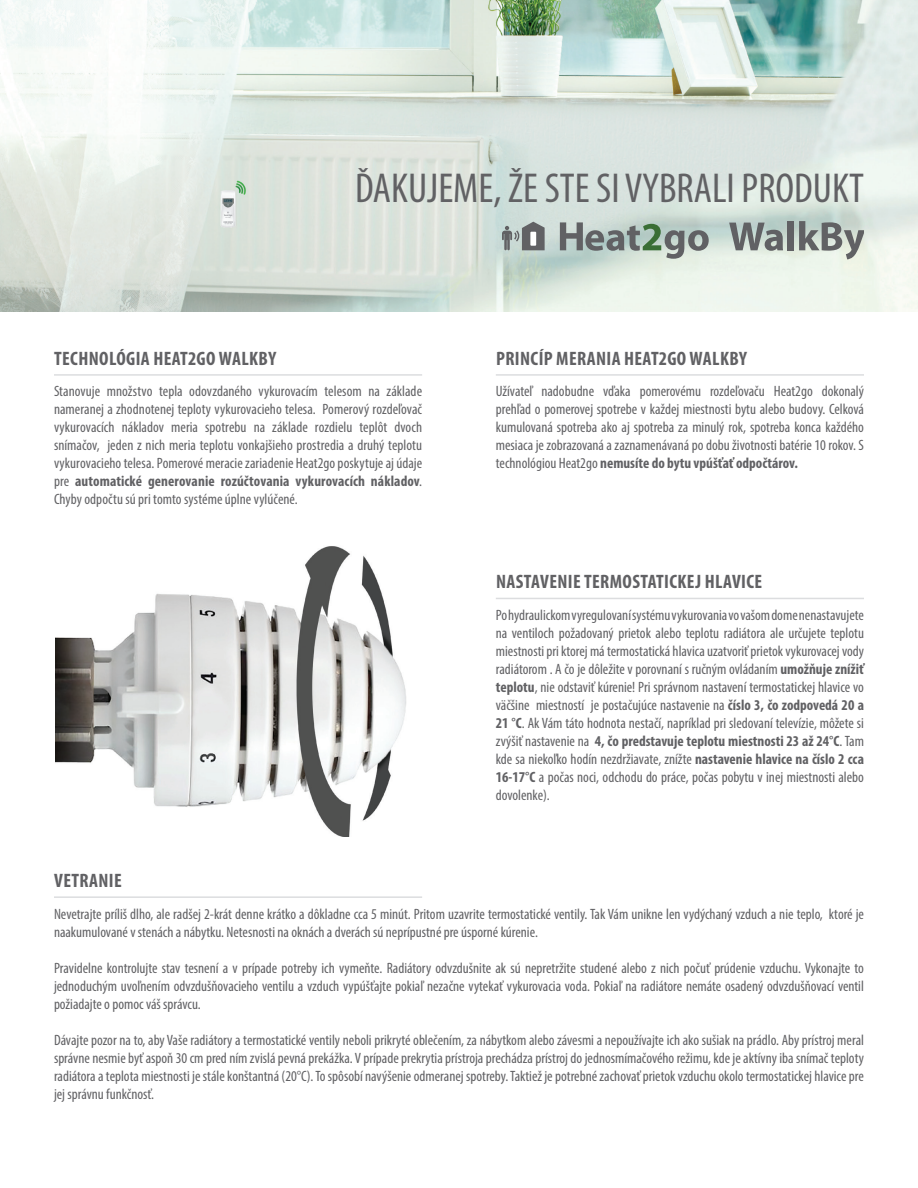
<style>
.page{position:relative;width:918px;height:1188px;background:#fff}
.page>*{position:absolute;margin:0;border:0;box-sizing:border-box;transform-origin:0 0}
.t1{font:condensed 42px "Myriad Pro";color:#616164}
.Nadpis{font:700 condensed 19.5px "Myriad Pro";letter-spacing:.02em;color:#616164}
.Text{font:condensed 15px/18px "Myriad Pro";color:#616164;text-align:justify}
.s1{font-weight:700}
</style>
<div class="page">
<img style="left:0;top:0;width:918px;height:312px">
<svg style="left:729px;top:223px;width:54px;height:28px;background:#909896"></svg>
<div style="left:788px;top:221px;width:6px;height:29px;background:#616164"></div>
<svg style="left:799px;top:221px;width:65px;height:38px;background:#a7ada8"></svg>
<svg style="left:502px;top:222px;width:43px;height:28px"></svg>
<svg style="left:560px;top:222px;width:149px;height:37px;background:#9eaba5"></svg>
<hr style="left:54px;top:374px;width:368px;height:2px;background:#dcdddf">
<hr style="left:496px;top:374px;width:368px;height:2px;background:#dcdddf">
<img style="left:55px;top:546px;width:351px;height:290px">
<hr style="left:496px;top:598px;width:368px;height:1px;background:#dcdddf">
<hr style="left:54px;top:896px;width:368px;height:2px;background:#dcdddf">
<p class="t1" style="left:355px;top:162px;width:510px">ĎAKUJEME, ŽE STE SI VYBRALI PRODUKT</p>
<p class="Nadpis" style="left:54px;top:346px;width:223px">TECHNOLÓGIA HEAT2GO WALKBY</p>
<p class="Nadpis" style="left:496px;top:346px;width:252px">PRINCÍP MERANIA HEAT2GO WALKBY</p>
<p class="Text" style="left:54px;top:382px;width:370px">Stanovuje množstvo tepla odovzdaného vykurovacím telesom na základe nameranej a zhodnotenej teploty vykurovacieho telesa. Pomerový rozdeľovač vykurovacích nákladov meria spotrebu na základe rozdielu teplôt dvoch snímačov, jeden z nich meria teplotu vonkajšieho prostredia a druhý teplotu vykurovacieho telesa. Pomerové meracie zariadenie Heat2go poskytuje aj údaje pre <span class="s1">automatické generovanie rozúčtovania vykurovacích nákladov</span>.<br>Chyby odpočtu sú pri tomto systéme úplne vylúčené.</p>
<p class="Text" style="left:496px;top:382px;width:370px">Užívateľ nadobudne vďaka pomerovému rozdeľovaču Heat2go dokonalý prehľad o pomerovej spotrebe v každej miestnosti bytu alebo budovy. Celková kumulovaná spotreba ako aj spotreba za minulý rok, spotreba konca každého mesiaca je zobrazovaná a zaznamenávaná po dobu životnosti batérie 10 rokov. S technológiou Heat2go <span class="s1">nemusíte do bytu vpúšťať odpočtárov.</span></p>
<p class="Nadpis" style="left:496px;top:570px;width:268px">NASTAVENIE TERMOSTATICKEJ HLAVICE</p>
<p class="Text" style="left:496px;top:606px;width:370px">Po hydraulickom vyregulovaní systému vykurovania vo vašom dome nenastavujete na ventiloch požadovaný prietok alebo teplotu radiátora ale určujete teplotu miestnosti pri ktorej má termostatická hlavica uzatvoriť prietok vykurovacej vody radiátorom . A čo je dôležite v porovnaní s ručným ovládaním <span class="s1">umožňuje znížiť teplotu</span>, nie odstaviť kúrenie! Pri správnom nastavení termostatickej hlavice vo väčšine miestností je postačujúce nastavenie na <span class="s1">číslo 3, čo zodpovedá 20 a 21 °C</span>. Ak Vám táto hodnota nestačí, napríklad pri sledovaní televízie, môžete si zvýšiť nastavenie na <span class="s1">4, čo predstavuje teplotu miestnosti 23 až 24°C</span>. Tam kde sa niekoľko hodín nezdržiavate, znížte <span class="s1">nastavenie hlavice na číslo 2 cca 16-17°C</span> a počas noci, odchodu do práce, počas pobytu v inej miestnosti alebo dovolenke).</p>
<p class="Nadpis" style="left:54px;top:868px;width:69px">VETRANIE</p>
<p class="Text" style="left:54px;top:904px;width:812px">Nevetrajte príliš dlho, ale radšej 2-krát denne krátko a dôkladne cca 5 minút. Pritom uzavrite termostatické ventily. Tak Vám unikne len vydýchaný vzduch a nie teplo, ktoré je naakumulované v stenách a nábytku. Netesnosti na oknách a dverách sú neprípustné pre úsporné kúrenie.</p>
<p class="Text" style="left:54px;top:958px;width:812px">Pravidelne kontrolujte stav tesnení a v prípade potreby ich vymeňte. Radiátory odvzdušnite ak sú nepretržite studené alebo z nich počuť prúdenie vzduchu. Vykonajte to jednoduchým uvoľnením odvzdušňovacieho ventilu a vzduch vypúšťajte pokiaľ nezačne vytekať vykurovacia voda. Pokiaľ na radiátore nemáte osadený odvzdušňovací ventil požiadajte o pomoc váš správcu.</p>
<p class="Text" style="left:54px;top:1030px;width:812px">Dávajte pozor na to, aby Vaše radiátory a termostatické ventily neboli prikryté oblečením, za nábytkom alebo závesmi a nepoužívajte ich ako sušiak na prádlo. Aby prístroj meral správne nesmie byť aspoň 30 cm pred ním zvislá pevná prekážka. V prípade prekrytia prístroja prechádza prístroj do jednosmímačového režimu, kde je aktívny iba snímač teploty radiátora a teplota miestnosti je stále konštantná (20°C). To spôsobí navýšenie odmeranej spotreby. Taktiež je potrebné zachovať prietok vzduchu okolo termostatickej hlavice pre jej správnu funkčnosť.</p>
</div>
